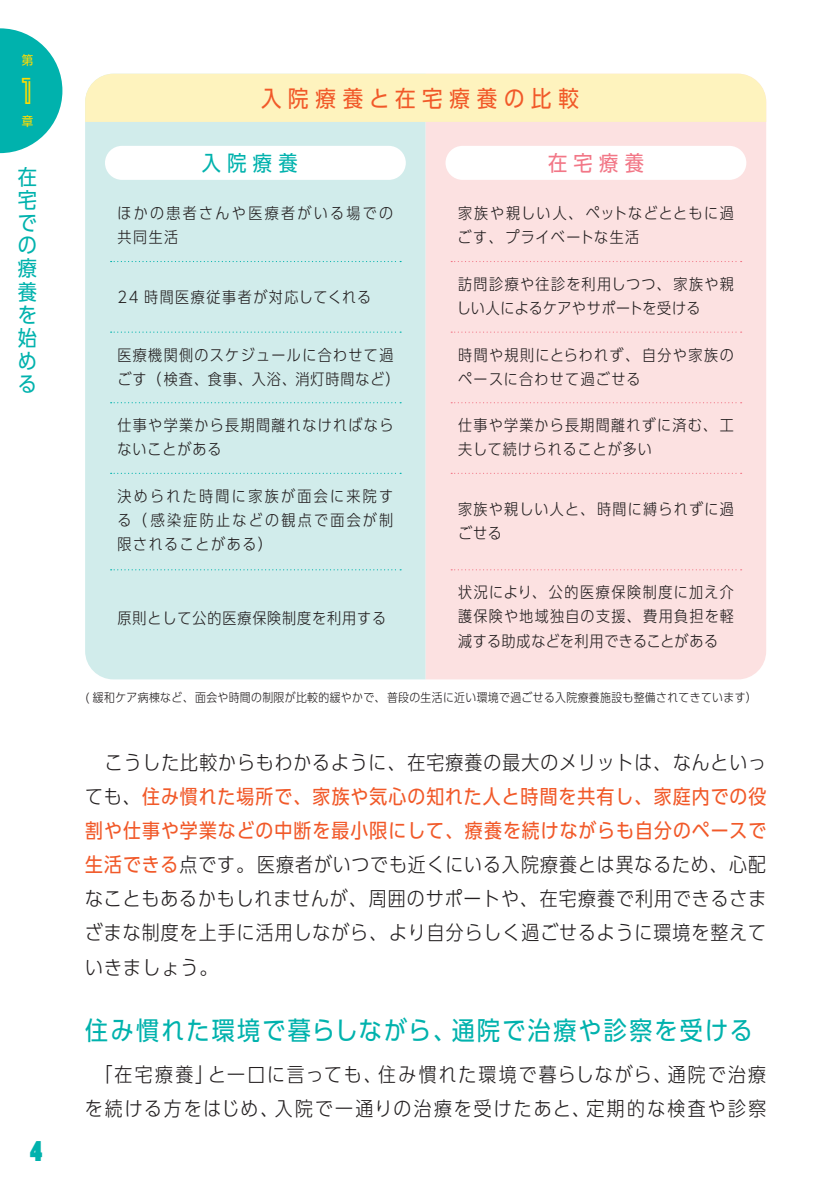
<style>
.page{position:relative;width:840px;height:1191px;background:#fff}
.page>*{position:absolute;margin:0;border:0;box-sizing:border-box;transform-origin:0 0}
.t1{font:39.6px "Continuo";color:#ffdc01}
.t2{font:27px "Poplar Std";color:#00b2ad}
.t3{font:25.6px "UD Shin Go C Oniz Pr 6 N";letter-spacing:.09em;color:#00b2ad}
.t4{font:22.6px "UD Shin Go C Oniz Pr 6 N";letter-spacing:.3em;color:#f15929}
.t5{font:21.2px/23px "UD Shin Go C Oniz Pr 6 N";color:#00b2ad;text-align:justify}
.t6{font:21.2px "UD Shin Go C Oniz Pr 6 N";color:#f27787}
.t7{font:300 19.8px/34px "UD Shin Go C Oniz Pr 6 N";letter-spacing:.06em;color:#231f20;text-align:justify}
.t8{font:300 19.8px/34px "UD Shin Go C Oniz Pr 6 N";letter-spacing:.105em;color:#231f20;text-align:center}
.t9{font:300 15.6px/24px "UD Shin Go C Oniz Pr 6 N";letter-spacing:.085em;color:#231f20}
.t10{font:300 15.6px/24px "UD Shin Go C Oniz Pr 6 N";letter-spacing:.05em;color:#231f20}
.t11{font:300 15.6px/24px "UD Shin Go C Oniz Pr 6 N";letter-spacing:.15em;color:#231f20}
.t12{font:300 15.6px "UD Shin Go C Oniz Pr 6 N";letter-spacing:.06em;color:#231f20}
.t13{font:12.8px "UD Shin Go C Oniz Pr 6 N";color:#ffdc01}
.t14{font:300 12px "UD Shin Go C Oniz Pr 6 N";letter-spacing:.03em;color:#231f20}
.s1{font-weight:400;color:#f15929}
</style>
<div class="page">
<div style="left:85px;top:122px;width:340px;height:557px;background:#d1eceb"></div>
<div style="left:425px;top:122px;width:340px;height:557px;background:#fce1e1"></div>
<svg style="left:451px;top:261px;width:290px;height:1px"></svg>
<svg style="left:451px;top:331px;width:290px;height:2px"></svg>
<svg style="left:451px;top:402px;width:290px;height:1px"></svg>
<svg style="left:451px;top:473px;width:290px;height:1px"></svg>
<svg style="left:451px;top:569px;width:290px;height:1px"></svg>
<svg style="left:111px;top:261px;width:290px;height:1px"></svg>
<svg style="left:111px;top:331px;width:290px;height:2px"></svg>
<svg style="left:111px;top:402px;width:290px;height:1px"></svg>
<svg style="left:111px;top:473px;width:290px;height:1px"></svg>
<svg style="left:111px;top:569px;width:290px;height:1px"></svg>
<div style="left:445px;top:146px;width:301px;height:34px;background:#fff;border-radius:17px"></div>
<div style="left:105px;top:146px;width:300px;height:34px;background:#fff;border-radius:17px"></div>
<div style="left:85px;top:74px;width:680px;height:48px;background:#fef3be"></div>
<svg style="left:0;top:28px;width:62px;height:125px"></svg>
<p class="t13" style="left:22px;top:50px;width:13px">第</p>
<h1 class="t1" style="left:15px;top:71px;width:23px">1</h1>
<p class="t13" style="left:22px;top:111px;width:13px">章</p>
<h3 class="t5" style="left:18px;top:164px;width:20px">在宅での療養を始める</h3>
<h2 class="t2" style="left:30px;top:1136px;width:14px">4</h2>
<h3 class="t4" style="left:261px;top:81px;width:319px">入院療養と在宅療養の比較</h3>
<h3 class="t5" style="left:202px;top:150px;width:97px">入院療養</h3>
<h3 class="t6" style="left:547px;top:146px;width:97px">在宅療養</h3>
<p class="t11" style="left:117px;top:201px;width:277px">ほかの患者さんや医療者がいる場での共同生活</p>
<p class="t9" style="left:117px;top:284px;width:255px">24 時間医療従事者が対応してくれる</p>
<p class="t9" style="left:117px;top:342px;width:283px">医療機関側のスケジュールに合わせて過ごす（検査、食事、入浴、消灯時間など）</p>
<p class="t9" style="left:117px;top:412px;width:277px">仕事や学業から長期間離れなければならないことがある</p>
<p class="t9" style="left:117px;top:483px;width:277px;text-align:justify">決められた時間に家族が面会に来院する（感染症防止などの観点で面会が制限されることがある）</p>
<p class="t12" style="left:117px;top:605px;width:270px">原則として公的医療保険制度を利用する</p>
<p class="t9" style="left:457px;top:201px;width:277px">家族や親しい人、ペットなどとともに過ごす、プライベートな生活</p>
<p class="t10" style="left:456px;top:271px;width:278px">訪問診療や往診を利用しつつ、家族や親しい人によるケアやサポートを受ける</p>
<p class="t9" style="left:458px;top:342px;width:277px">時間や規則にとらわれず、自分や家族のペースに合わせて過ごせる</p>
<p class="t9" style="left:458px;top:412px;width:277px">仕事や学業から長期間離れずに済む、工夫して続けられることが多い</p>
<p class="t9" style="left:458px;top:496px;width:277px">家族や親しい人と、時間に縛られずに過ごせる</p>
<p class="t9" style="left:458px;top:579px;width:277px;text-align:justify">状況により、公的医療保険制度に加え介護保険や地域独自の支援、費用負担を軽減する助成などを利用できることがある</p>
<p class="t14" style="left:85px;top:688px;width:672px">( 緩和ケア病棟など、面会や時間の制限が比較的緩やかで、普段の生活に近い環境で過ごせる入院療養施設も整備されてきています）</p>
<p class="t7" style="left:85px;top:744px;width:682px;text-indent:20px">こうした比較からもわかるように、在宅療養の最大のメリットは、なんといっても、<span class="s1">住み慣れた場所で、家族や気心の知れた人と時間を共有し、家庭内での役割や仕事や学業などの中断を最小限にして、療養を続けながらも自分のペースで生活できる</span>点です。医療者がいつでも近くにいる入院療養とは異なるため、心配なこともあるかもしれませんが、周囲のサポートや、在宅療養で利用できるさまざまな制度を上手に活用しながら、より自分らしく過ごせるように環境を整えていきましょう。</p>
<h3 class="t3" style="left:85px;top:1010px;width:668px">住み慣れた環境で暮らしながら、通院で治療や診察を受ける</h3>
<p class="t8" style="left:85px;top:1056px;width:682px">「在宅療養」と一口に言っても、住み慣れた環境で暮らしながら、通院で治療を続ける方をはじめ、入院で一通りの治療を受けたあと、定期的な検査や診察</p>
</div>
